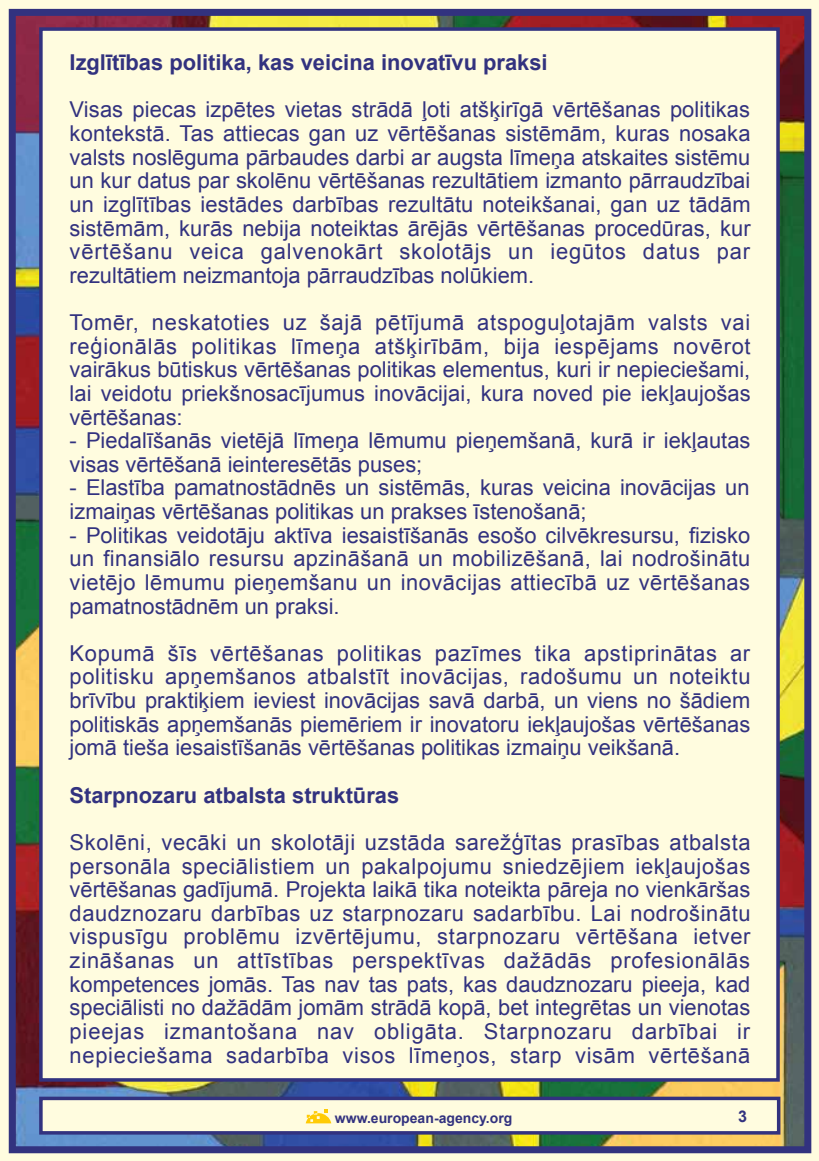
<style>
.page{position:relative;width:819px;height:1161px;background:#fff}
.page>*{position:absolute;margin:0;border:0;box-sizing:border-box;transform-origin:0 0}
.t1{font:21.88px/23.6px "Arial";color:#32327f;text-align:justify}
.t2{font:700 21.88px "Arial";color:#32327f}
.t3{font:700 16.1px "Arial";color:#32327f}
.t4{font:700 14px "Arial";color:#32327f}
</style>
<div class="page">
<img style="left:17px;top:17px;width:786px;height:1128px">
<div style="left:0;top:0;width:819px;height:12px;background:#fffcdf"></div>
<div style="left:807px;top:0;width:12px;height:1161px;background:#fffcdf"></div>
<div style="left:0;top:1150px;width:819px;height:11px;background:#fffcdf"></div>
<div style="left:0;top:0;width:12px;height:1161px;background:#fffcdf"></div>
<div style="left:9px;top:9px;width:802px;height:1144px;border:7px solid #32327f"></div>
<div style="left:39px;top:27px;width:740px;height:1054px;background:#fffcdf;border:4px solid #32327f"></div>
<div style="left:39px;top:1096px;width:741px;height:38px;background:#fffcdf;border:4px solid #32327f"></div>
<svg style="left:306px;top:1110px;width:25px;height:13px"></svg>
<p class="t2" style="left:70px;top:48px;width:479px">Izglītības politika, kas veicina inovatīvu praksi</p>
<p class="t1" style="left:70px;top:98px;width:682px">Visas piecas izpētes vietas strādā ļoti atšķirīgā vērtēšanas politikas kontekstā. Tas attiecas gan uz vērtēšanas sistēmām, kuras nosaka valsts noslēguma pārbaudes darbi ar augsta līmeņa atskaites sistēmu un kur datus par skolēnu vērtēšanas rezultātiem izmanto pārraudzībai un izglītības iestādes darbības rezultātu noteikšanai, gan uz tādām sistēmām, kurās nebija noteiktas ārējās vērtēšanas procedūras, kur vērtēšanu veica galvenokārt skolotājs un iegūtos datus par rezultātiem neizmantoja pārraudzības nolūkiem.</p>
<p class="t1" style="left:70px;top:311px;width:682px">Tomēr, neskatoties uz šajā pētījumā atspoguļotajām valsts vai reģionālās politikas līmeņa atšķirībām, bija iespējams novērot vairākus būtiskus vērtēšanas politikas elementus, kuri ir nepieciešami, lai veidotu priekšnosacījumus inovācijai, kura noved pie iekļaujošas vērtēšanas:</p>
<p class="t1" style="left:70px;top:429px;width:682px">- Piedalīšanās vietējā līmeņa lēmumu pieņemšanā, kurā ir iekļautas visas vērtēšanā ieinteresētās puses;</p>
<p class="t1" style="left:70px;top:476px;width:681px">- Elastība pamatnostādnēs un sistēmās, kuras veicina inovācijas un izmaiņas vērtēšanas politikas un prakses īstenošanā;</p>
<p class="t1" style="left:70px;top:523px;width:682px">- Politikas veidotāju aktīva iesaistīšanās esošo cilvēkresursu, fizisko un finansiālo resursu apzināšanā un mobilizēšanā, lai nodrošinātu vietējo lēmumu pieņemšanu un inovācijas attiecībā uz vērtēšanas pamatnostādnēm un praksi.</p>
<p class="t1" style="left:70px;top:641px;width:682px">Kopumā šīs vērtēšanas politikas pazīmes tika apstiprinātas ar politisku apņemšanos atbalstīt inovācijas, radošumu un noteiktu brīvību praktiķiem ieviest inovācijas savā darbā, un viens no šādiem politiskās apņemšanās piemēriem ir inovatoru iekļaujošas vērtēšanas jomā tieša iesaistīšanās vērtēšanas politikas izmaiņu veikšanā.</p>
<p class="t2" style="left:70px;top:780px;width:331px">Starpnozaru atbalsta struktūras</p>
<p class="t1" style="left:70px;top:830px;width:682px">Skolēni, vecāki un skolotāji uzstāda sarežģītas prasības atbalsta personāla speciālistiem un pakalpojumu sniedzējiem iekļaujošas vērtēšanas gadījumā. Projekta laikā tika noteikta pāreja no vienkāršas daudznozaru darbības uz starpnozaru sadarbību. Lai nodrošinātu vispusīgu problēmu izvērtējumu, starpnozaru vērtēšana ietver zināšanas un attīstības perspektīvas dažādās profesionālās kompetences jomās. Tas nav tas pats, kas daudznozaru pieeja, kad speciālisti no dažādām jomām strādā kopā, bet integrētas un vienotas pieejas izmantošana nav obligāta. Starpnozaru darbībai ir nepieciešama sadarbība visos līmeņos, starp visām vērtēšanā</p>
<p class="t4" style="left:335px;top:1109px;width:179px">www.european-agency.org</p>
<p class="t3" style="left:738px;top:1106px;width:10px">3</p>
</div>
